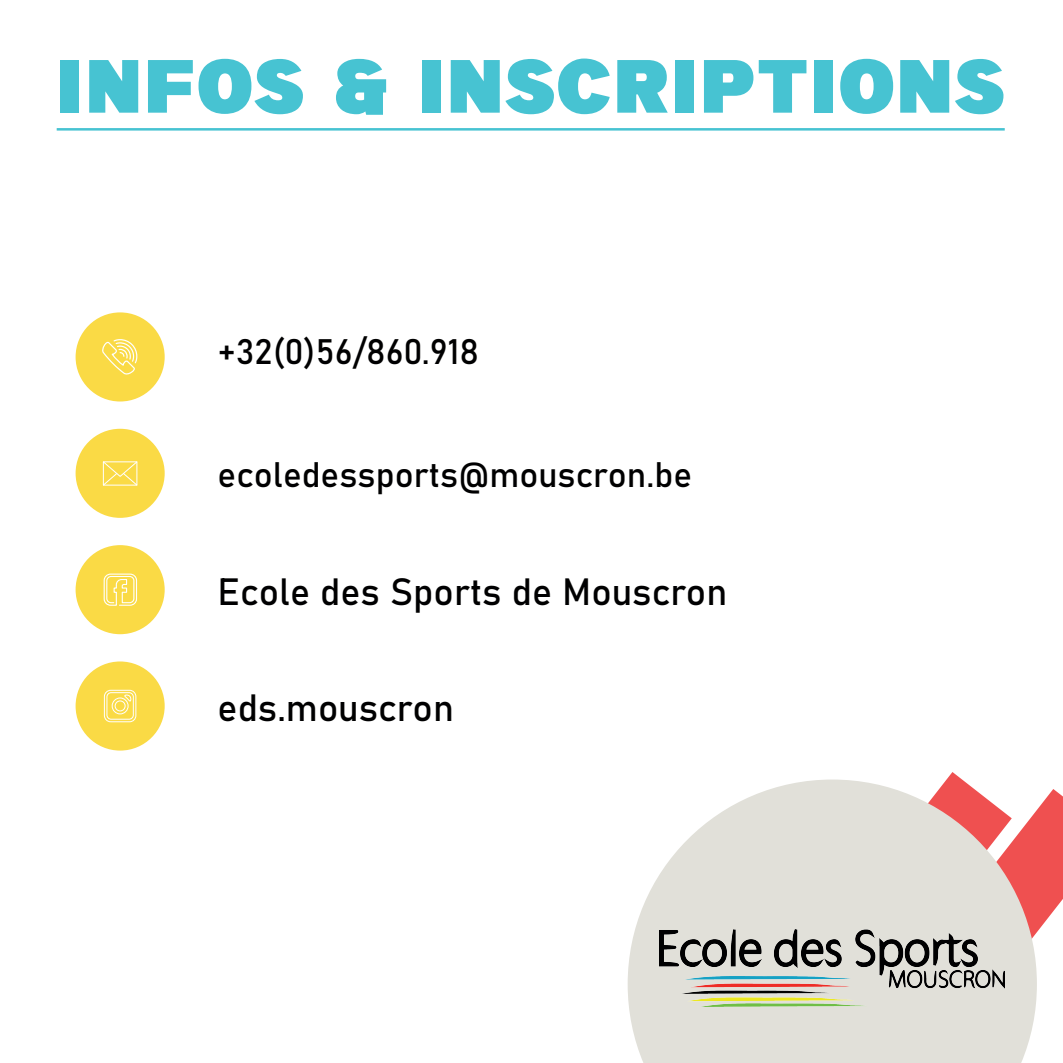
<style>
.page{position:relative;width:1063px;height:1063px;background:#fff}
.page>*{position:absolute;margin:0;border:0;box-sizing:border-box;transform-origin:0 0}
.t1{font:70px "a Big Deal";letter-spacing:.03em;color:#47c3d2}
.t2{font:37.5px "Bahnschrift";color:#000001}
.t3{font:35px "Bahnschrift";color:#000001}
</style>
<div class="page">
<svg style="left:1037px;top:789px;width:26px;height:143px;fill:#ef5050"></svg>
<svg style="left:628px;top:780px;width:409px;height:283px;background:#e6dbd6"></svg>
<img style="left:660px;top:930px;width:345px;height:76px">
<hr style="left:57px;top:128px;width:948px;height:3px;background:#47c3d2">
<div style="left:76px;top:545px;width:89px;height:89px;background:#fada45;border-radius:50%"></div>
<div style="left:76px;top:661px;width:89px;height:90px;background:#fada45;border-radius:50%"></div>
<div style="left:76px;top:429px;width:89px;height:89px;background:#fada45;border-radius:50%"></div>
<div style="left:76px;top:312px;width:89px;height:90px;background:#fada45;border-radius:50%"></div>
<svg style="left:102px;top:339px;width:36px;height:36px"></svg>
<svg style="left:103px;top:461px;width:35px;height:25px"></svg>
<svg style="left:103px;top:573px;width:34px;height:33px"></svg>
<div style="left:104px;top:690px;width:32px;height:32px;border:1px solid #fff;border-radius:6px"></div>
<div style="left:107px;top:692px;width:27px;height:28px;border:1px solid #fff;border-radius:4px"></div>
<div style="left:112px;top:698px;width:16px;height:16px;border:1px solid #fff;border-radius:50%"></div>
<div style="left:115px;top:701px;width:11px;height:10px;border:1px solid #fff;border-radius:50%"></div>
<svg style="left:124px;top:694px;width:7px;height:9px"></svg>
<h1 class="t1" style="left:57px;top:56px;width:949px">INFOS &amp; INSCRIPTIONS</h1>
<p class="t3" style="left:218px;top:325px;width:263px">+32(0)56/860.918</p>
<p class="t3" style="left:218px;top:448px;width:476px">ecoledessports@mouscron.be</p>
<p class="t2" style="left:218px;top:563px;width:511px">Ecole des Sports de Mouscron</p>
<p class="t2" style="left:218px;top:679px;width:238px">eds.mouscron</p>
</div>
